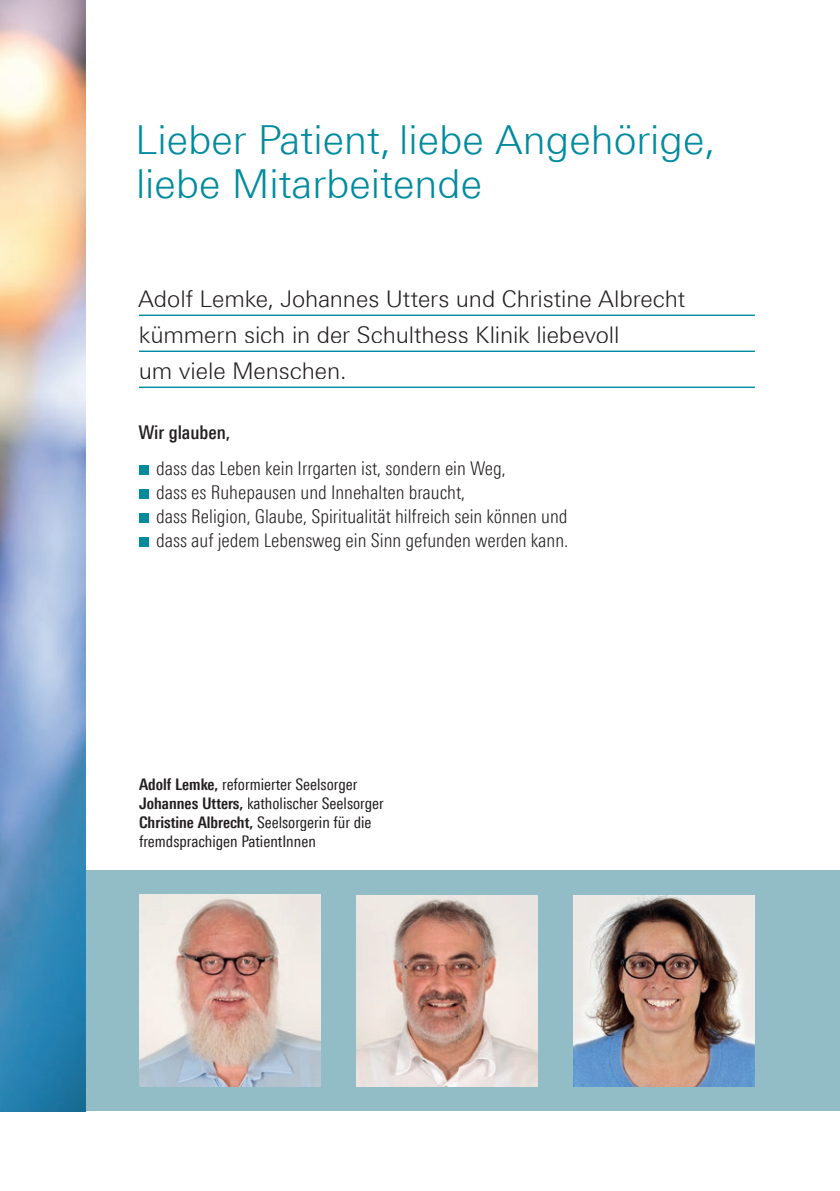
<style>
.page{position:relative;width:840px;height:1191px;background:#fff}
.page>*{position:absolute;margin:0;border:0;box-sizing:border-box;transform-origin:0 0}
.t1{font:300 40px/44px "Linotype Univers 330";color:#008b9f}
.t2{font:300 23px/36px "Linotype Univers 330";letter-spacing:-.005em;color:#231f20}
.t3{font:300 19px/24px "Linotype Univers 320 Cn";color:#231f20}
.t4{font:500 19px "Linotype Univers 520 Cn";color:#231f20}
.t5{font:16px/19px "Linotype Univers 420 Cn";color:#231f20}
.t6{font:700 16px "Linotype Univers 620 Cn";color:#231f20}
.s1{font-family:"Linotype Univers 620 Cn";font-weight:700}
.s2{font-family:"Linotype Univers 420 Cn";font-weight:400}
</style>
<div class="page">
<div style="left:85px;top:871px;width:754px;height:240px;background:#92bcc6"></div>
<img style="left:573px;top:895px;width:181px;height:192px">
<img style="left:356px;top:895px;width:181px;height:192px">
<img style="left:139px;top:895px;width:181px;height:192px">
<img style="left:0;top:0;width:85px;height:1111px">
<hr style="left:139px;top:314px;width:615px;height:2px;background:#008b9f">
<hr style="left:139px;top:350px;width:615px;height:2px;background:#008b9f">
<hr style="left:139px;top:386px;width:615px;height:2px;background:#008b9f">
<div style="left:139px;top:465px;width:9px;height:10px;background:#008b9f"></div>
<div style="left:139px;top:489px;width:9px;height:10px;background:#008b9f"></div>
<div style="left:139px;top:513px;width:9px;height:10px;background:#008b9f"></div>
<div style="left:139px;top:537px;width:9px;height:10px;background:#008b9f"></div>
<h1 class="t1" style="left:135px;top:118px;width:581px">Lieber Patient, liebe Angehörige, liebe Mitarbeitende</h1>
<p class="t2" style="left:138px;top:280px;width:548px">Adolf Lemke, Johannes Utters und Christine Albrecht kümmern sich in der Schulthess Klinik liebevoll<br>um viele Menschen.</p>
<p class="t4" style="left:138px;top:421px;width:93px">Wir glauben,</p>
<p class="t3" style="left:156px;top:456px;width:413px">dass das Leben kein Irrgarten ist, sondern ein Weg,<br>dass es Ruhepausen und Innehalten braucht,<br>dass Religion, Glaube, Spiritualität hilfreich sein können und dass auf jedem Lebensweg ein Sinn gefunden werden kann.</p>
<p class="t5" style="left:139px;top:774px;width:246px"><span class="s1">Adolf Lemke,</span> reformierter Seelsorger<br><span class="s1">Johannes Utters,</span> katholischer Seelsorger</p>
<p class="t6" style="left:139px;top:812px;width:234px">Christine Albrecht, <span class="s2">Seelsorgerin für die</span></p>
<p class="t5" style="left:139px;top:831px;width:178px">fremdsprachigen PatientInnen</p>
</div>
